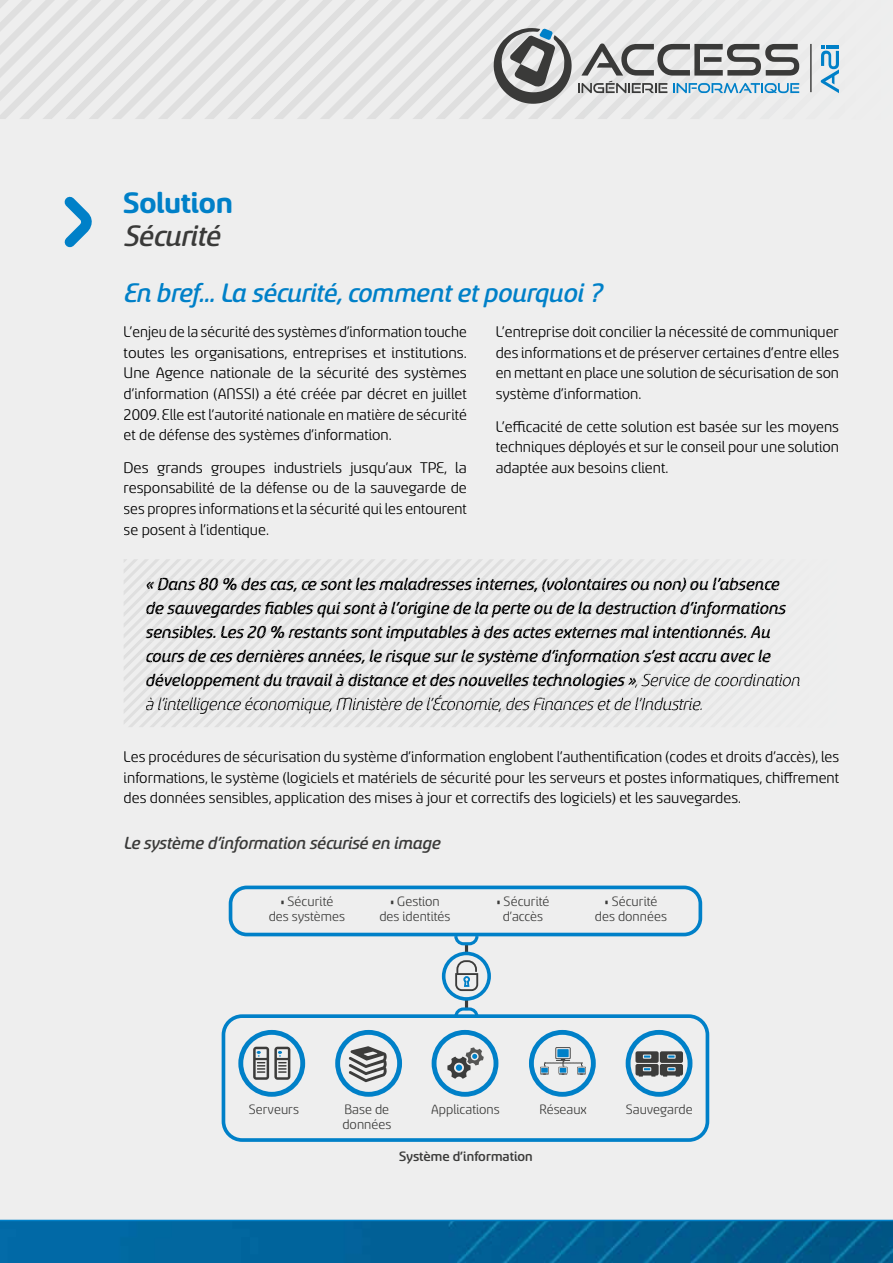
<style>
.page{position:relative;width:893px;height:1263px;background:#fff}
.page>*{position:absolute;margin:0;border:0;box-sizing:border-box;transform-origin:0 0}
.t1{font:700 32.85px "Sancoale Softened";color:#0080c8}
.t2{font:32.85px "Sancoale Softened Medium Ital";letter-spacing:-.01em;color:#3a3a39}
.t3{font:29.55px "Sancoale Softened Medium Ital";letter-spacing:-.005em;color:#0080c8}
.t4{font:19.5px/24px "Sancoale Softened Medium Ital";letter-spacing:-.005em;color:#000}
.t5{font:19.5px "Sancoale Softened Regular Ital";letter-spacing:-.005em;color:#000}
.t6{font:19.5px "Sancoale Softened Medium Ital";letter-spacing:-.005em;color:#3a3a39}
.t7{font:17.1px/20.5px "Sancoale Softened";color:#000;text-align:justify}
.t8{font:15px/14.9px "Sancoale Softened";color:#3c3c3b;text-align:center}
.t9{font:500 15px "Sancoale Softened";color:#3c3c3b}
.s1{font-family:"Sancoale Softened Regular Ital"}
</style>
<div class="page">
<img style="left:0;top:1221px;width:893px;height:42px">
<div style="left:0;top:119px;width:893px;height:1102px;background:#eee"></div>
<svg style="left:0;top:0;width:893px;height:119px;background:#e8e9e9"></svg>
<div style="left:432px;top:1030px;width:66px;height:67px;border:5px solid #0080c8;border-radius:50%"></div>
<svg style="left:447px;top:1047px;width:37px;height:32px"></svg>
<div style="left:238px;top:1030px;width:67px;height:67px;border:5px solid #0080c8;border-radius:50%"></div>
<svg style="left:253px;top:1047px;width:37px;height:33px"></svg>
<div style="left:529px;top:1030px;width:67px;height:67px;border:5px solid #0080c8;border-radius:50%"></div>
<svg style="left:540px;top:1047px;width:46px;height:28px"></svg>
<div style="left:626px;top:1030px;width:66px;height:67px;border:5px solid #0080c8;border-radius:50%"></div>
<svg style="left:635px;top:1051px;width:48px;height:25px"></svg>
<div style="left:335px;top:1030px;width:67px;height:67px;border:5px solid #0080c8;border-radius:50%"></div>
<svg style="left:349px;top:1046px;width:38px;height:36px"></svg>
<svg style="left:454px;top:959px;width:25px;height:33px"></svg>
<div style="left:442px;top:952px;width:49px;height:49px;border:4px solid #0080c8;border-radius:50%"></div>
<svg style="left:453px;top:999px;width:27px;height:21px"></svg>
<svg style="left:453px;top:936px;width:27px;height:17px"></svg>
<div style="left:222px;top:1014px;width:487px;height:128px;border:4px solid #0080c8;border-radius:19px"></div>
<div style="left:229px;top:885px;width:473px;height:51px;border:4px solid #0080c8;border-radius:16px"></div>
<svg style="left:578px;top:43px;width:221px;height:50px;background:#aab0b3"></svg>
<svg style="left:493px;top:28px;width:79px;height:76px;background:#959798"></svg>
<svg style="left:821px;top:45px;width:18px;height:48px"></svg>
<hr style="left:810px;top:44px;width:2px;height:48px;background:#3a3a39">
<svg style="left:124px;top:559px;width:715px;height:101px;background:#e9e9e9"></svg>
<div style="left:125px;top:326px;width:342px;height:14px;background:#eee"></div>
<div style="left:124px;top:347px;width:343px;height:14px;background:#eee"></div>
<div style="left:125px;top:367px;width:342px;height:14px;background:#eee"></div>
<div style="left:124px;top:388px;width:343px;height:14px;background:#eee"></div>
<div style="left:124px;top:408px;width:343px;height:12px;background:#eee"></div>
<div style="left:124px;top:429px;width:268px;height:14px;background:#eee"></div>
<div style="left:125px;top:462px;width:342px;height:14px;background:#eee"></div>
<div style="left:125px;top:482px;width:342px;height:14px;background:#eee"></div>
<div style="left:124px;top:503px;width:343px;height:14px;background:#eee"></div>
<div style="left:124px;top:523px;width:145px;height:14px;background:#eee"></div>
<div style="left:497px;top:326px;width:342px;height:14px;background:#eee"></div>
<div style="left:496px;top:347px;width:343px;height:14px;background:#eee"></div>
<div style="left:496px;top:367px;width:343px;height:14px;background:#eee"></div>
<div style="left:496px;top:388px;width:144px;height:14px;background:#eee"></div>
<div style="left:497px;top:420px;width:342px;height:14px;background:#eee"></div>
<div style="left:496px;top:441px;width:343px;height:14px;background:#eee"></div>
<div style="left:496px;top:462px;width:172px;height:14px;background:#eee"></div>
<svg style="left:124px;top:559px;width:711px;height:59px;background:#dedede"></svg>
<svg style="left:146px;top:625px;width:624px;height:17px;background:#d3d3d3"></svg>
<svg style="left:146px;top:649px;width:625px;height:17px;background:#d3d4d4"></svg>
<svg style="left:146px;top:673px;width:654px;height:41px;background:#dcdcdc"></svg>
<div style="left:125px;top:751px;width:714px;height:14px;background:#eee"></div>
<div style="left:125px;top:771px;width:714px;height:15px;background:#eee"></div>
<div style="left:124px;top:792px;width:616px;height:14px;background:#eee"></div>
<svg style="left:55px;top:187px;width:39px;height:70px;background:#b6d4e5"></svg>
<h1 class="t1" style="left:124px;top:187px;width:111px">Solution</h1>
<h1 class="t2" style="left:124px;top:220px;width:98px">Sécurité</h1>
<h2 class="t3" style="left:124px;top:278px;width:480px">En bref… La sécurité, comment et pourquoi ?</h2>
<p class="t7" style="left:124px;top:322px;width:345px">L’enjeu de la sécurité des systèmes d’information touche toutes les organisations, entreprises et institutions.<br>Une Agence nationale de la sécurité des systèmes d’information (ANSSI) a été créée par décret en juillet 2009. Elle est l’autorité nationale en matière de sécurité et de défense des systèmes d’information.</p>
<p class="t7" style="left:124px;top:457px;width:345px">Des grands groupes industriels jusqu’aux TPE, la responsabilité de la défense ou de la sauvegarde de ses propres informations et la sécurité qui les entourent se posent à l’identique.</p>
<p class="t7" style="left:496px;top:322px;width:345px">L’entreprise doit concilier la nécessité de communiquer des informations et de préserver certaines d’entre elles en mettant en place une solution de sécurisation de son système d’information.</p>
<p class="t7" style="left:496px;top:416px;width:345px">L’efficacité de cette solution est basée sur les moyens techniques déployés et sur le conseil pour une solution adaptée aux besoins client.</p>
<p class="t4" style="left:145px;top:572px;width:656px">« Dans 80 % des cas, ce sont les maladresses internes, (volontaires ou non) ou l’absence de sauvegardes fiables qui sont à l’origine de la perte ou de la destruction d’informations sensibles. Les 20 % restants sont imputables à des actes externes mal intentionnés. Au cours de ces dernières années, le risque sur le système d’information s’est accru avec le développement du travail à distance et des nouvelles technologies »<span class="s1">, Service de coordination</span></p>
<p class="t5" style="left:145px;top:695px;width:559px">à l’intelligence économique, Ministère de l’Économie, des Finances et de l’Industrie.</p>
<p class="t7" style="left:124px;top:747px;width:717px">Les procédures de sécurisation du système d’information englobent l’authentification (codes et droits d’accès), les informations, le système (logiciels et matériels de sécurité pour les serveurs et postes informatiques, chiffrement des données sensibles, application des mises à jour et correctifs des logiciels) et les sauvegardes.</p>
<p class="t6" style="left:124px;top:833px;width:318px">Le système d’information sécurisé en image</p>
<p class="t8" style="left:269px;top:894px;width:78px">• Sécurité des systèmes</p>
<p class="t8" style="left:379px;top:894px;width:73px">• Gestion des identités</p>
<p class="t8" style="left:496px;top:894px;width:55px">• Sécurité d’accès</p>
<p class="t8" style="left:595px;top:894px;width:74px">• Sécurité des données</p>
<p class="t8" style="left:249px;top:1101px;width:52px">Serveurs</p>
<p class="t8" style="left:345px;top:1101px;width:46px">Base de</p>
<p class="t8" style="left:431px;top:1101px;width:70px">Applications</p>
<p class="t8" style="left:540px;top:1101px;width:49px">Réseaux</p>
<p class="t8" style="left:626px;top:1101px;width:68px">Sauvegarde</p>
<p class="t8" style="left:342px;top:1116px;width:50px">données</p>
<p class="t9" style="left:399px;top:1149px;width:135px">Système d’information</p>
</div>
